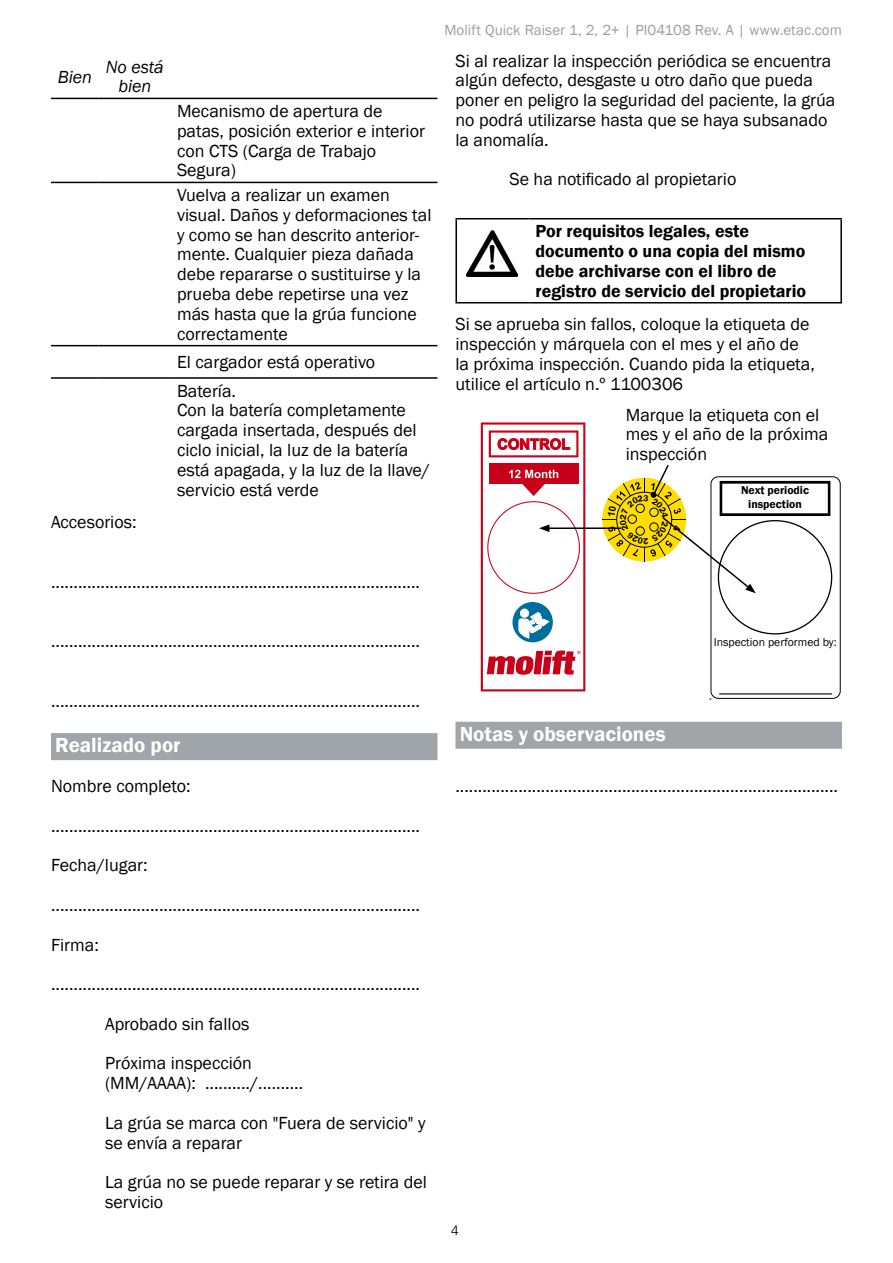
<style>
.page{position:relative;width:893px;height:1263px;background:#fff}
.page>*{position:absolute;margin:0;border:0;box-sizing:border-box;transform-origin:0 0}
.t1{font:600 21px "Franklin Gothic";color:#fff}
.t2{font:18px/19.8px "Franklin Gothic";color:#000}
.t3{font:600 18px/19.8px "Franklin Gothic";color:#000}
.t4{font:italic 18px/19.8px "Franklin Gothic";color:#000;text-align:center}
.t5{font:15.6px "Franklin Gothic";color:#000}
.t6{font:15px "Franklin Gothic";letter-spacing:.005em;color:#9c9e9f}
.t7{font:300 13.5px "Frutiger LT Std";color:#000}
.t8{font:11.85px "Franklin Gothic";color:#000}
.t9{font:600 11.7px/14.1px "Franklin Gothic";color:#000;text-align:center}
.t10{font:11.7px "Franklin Gothic";color:#000}
.t11{font:7.8px "Myriad Pro";color:#000}
.t12{font:5.85px "Myriad Pro";color:#000}
</style>
<div class="page">
<div style="left:51px;top:733px;width:386px;height:27px;background:#a0a5a9"></div>
<hr style="left:171px;top:182px;width:266px;height:1px;background:#000">
<hr style="left:51px;top:98px;width:48px;height:1px;background:#000">
<hr style="left:99px;top:98px;width:72px;height:1px;background:#000">
<hr style="left:171px;top:98px;width:266px;height:1px;background:#000">
<hr style="left:51px;top:182px;width:48px;height:1px;background:#000">
<hr style="left:99px;top:182px;width:72px;height:1px;background:#000">
<hr style="left:51px;top:345px;width:48px;height:1px;background:#000">
<hr style="left:99px;top:345px;width:72px;height:1px;background:#000">
<hr style="left:171px;top:345px;width:266px;height:1px;background:#000">
<hr style="left:51px;top:377px;width:48px;height:2px;background:#000">
<hr style="left:99px;top:377px;width:72px;height:2px;background:#000">
<hr style="left:171px;top:377px;width:266px;height:2px;background:#000">
<div style="left:455px;top:722px;width:387px;height:27px;background:#a0a5a9"></div>
<hr style="left:455px;top:218px;width:74px;height:1px;background:#000">
<hr style="left:455px;top:219px;width:2px;height:83px;background:#000">
<hr style="left:529px;top:218px;width:313px;height:1px;background:#000">
<hr style="left:840px;top:219px;width:2px;height:83px;background:#000">
<hr style="left:455px;top:302px;width:74px;height:1px;background:#000">
<hr style="left:529px;top:302px;width:313px;height:1px;background:#000">
<img style="left:466px;top:231px;width:51px;height:45px">
<hr style="left:547px;top:527px;width:74px;height:2px;background:#000">
<svg style="left:481px;top:422px;width:104px;height:269px"></svg>
<svg style="left:600px;top:465px;width:241px;height:235px"></svg>
<p class="t4" style="left:58px;top:67px;width:36px">Bien</p>
<p class="t4" style="left:106px;top:57px;width:60px">No está bien</p>
<p class="t2" style="left:51px;top:513px;width:87px">Accesorios:</p>
<p class="t2" style="left:177px;top:102px;width:249px">Mecanismo de apertura de patas, posición exterior e interior con CTS (Carga de Trabajo<br>Segura)</p>
<p class="t2" style="left:177px;top:186px;width:256px">Vuelva a realizar un examen visual. Daños y deformaciones tal y como se han descrito anterior&shy;mente. Cualquier pieza dañada debe repararse o sustituirse y la prueba debe repetirse una vez más hasta que la grúa funcione correctamente</p>
<p class="t2" style="left:177px;top:348px;width:200px;line-height:28.5px">El cargador está operativo<br>Batería.</p>
<p class="t2" style="left:177px;top:401px;width:255px">Con la batería completamente cargada insertada, después del ciclo inicial, la luz de la batería está apagada, y la luz de la llave/ servicio está verde</p>
<p class="t6" style="left:444px;top:20px;width:399px">Molift Quick Raiser 1, 2, 2+ | PI04108 Rev. A | www.etac.com</p>
<p class="t2" style="left:455px;top:51px;width:381px">Si al realizar la inspección periódica se encuentra algún defecto, desgaste u otro daño que pueda poner en peligro la seguridad del paciente, la grúa no podrá utilizarse hasta que se haya subsanado la anomalía.</p>
<p class="t2" style="left:509px;top:170px;width:228px">Se ha notificado al propietario</p>
<p class="t3" style="left:535px;top:222px;width:272px">Por requisitos legales, este documento o una copia del mismo debe archivarse con el libro de registro de servicio del propietario</p>
<p class="t2" style="left:455px;top:315px;width:361px">Si se aprueba sin fallos, coloque la etiqueta de inspección y márquela con el mes y el año de la próxima inspección. Cuando pida la etiqueta, utilice el artículo n.º 1100306</p>
<p class="t11" style="left:725px;top:121px;width:6px">8</p>
<p class="t11" style="left:756px;top:121px;width:23px">CO773</p>
<p class="t12" style="left:593px;top:225px;width:5px">5</p>
<p class="t12" style="left:617px;top:225px;width:18px">CO772</p>
<p class="t5" style="left:520px;top:315px;width:223px">Material: Transparent vinyl sticker</p>
<p class="t8" style="left:448px;top:374px;width:107px">Material: Vinyl sticker</p>
<p class="t2" style="left:626px;top:405px;width:204px">Marque la etiqueta con el mes y el año de la próxima inspección</p>
<p class="t9" style="left:741px;top:484px;width:70px">Next periodic inspection</p>
<p class="t2" style="left:51px;top:572px;width:371px">..................................................................................</p>
<p class="t2" style="left:51px;top:632px;width:371px">..................................................................................</p>
<p class="t2" style="left:51px;top:691px;width:371px">..................................................................................</p>
<p class="t1" style="left:55px;top:732px;width:127px">Realizado por</p>
<p class="t2" style="left:51px;top:767px;width:371px;line-height:39.6px">Nombre completo: ..................................................................................</p>
<p class="t2" style="left:51px;top:856px;width:98px">Fecha/lugar:</p>
<p class="t2" style="left:51px;top:895px;width:371px">..................................................................................</p>
<p class="t2" style="left:51px;top:935px;width:49px">Firma:</p>
<p class="t2" style="left:51px;top:975px;width:371px">..................................................................................</p>
<p class="t2" style="left:105px;top:1014px;width:146px">Aprobado sin fallos</p>
<p class="t2" style="left:105px;top:1054px;width:200px">Próxima inspección (MM/AAAA): ........../..........</p>
<p class="t2" style="left:105px;top:1113px;width:322px">La grúa se marca con "Fuera de servicio" y se envía a reparar</p>
<p class="t2" style="left:105px;top:1173px;width:324px">La grúa no se puede reparar y se retira del servicio</p>
<p class="t1" style="left:460px;top:721px;width:207px">Notas y observaciones</p>
<p class="t10" style="left:714px;top:635px;width:124px">Inspection performed by:</p>
<p class="t2" style="left:455px;top:776px;width:384px">.....................................................................................</p>
<p class="t7" style="left:451px;top:1222px;width:9px">4</p>
</div>
